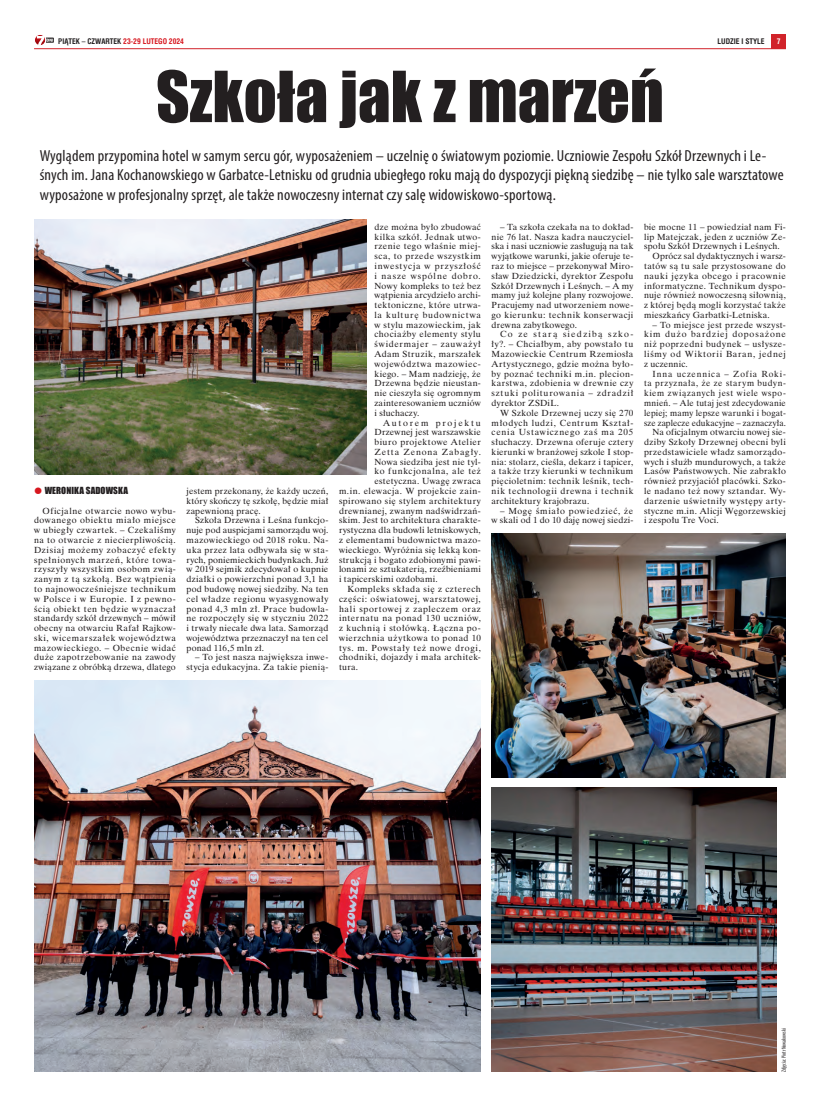
<style>
.page{position:relative;width:820px;height:1106px;background:#fff}
.page>*{position:absolute;margin:0;border:0;box-sizing:border-box;transform-origin:0 0}
.t1{font:65px "Impact";color:#231f20}
.t2{font:condensed 16px/19.2px "Myriad Pro";letter-spacing:.01em;color:#231f20}
.t3{font:9px "Impact CE";letter-spacing:.01em;color:#231f20}
.t4{font:8.5px/9.8px "Dutch 801 Rm PL";letter-spacing:.04em;color:#231f20;text-align:justify}
.t5{font:8.5px "Dutch 801 Rm PL";letter-spacing:.02em;color:#231f20}
.t6{font:8.5px "Dutch 801 Rm PL";letter-spacing:.06em;color:#231f20}
.t7{font:8.5px "Dutch 801 Rm PL";letter-spacing:.015em;color:#231f20}
.t8{font:8.5px "Dutch 801 Rm PL";letter-spacing:.07em;color:#231f20}
.t9{font:8.5px "Dutch 801 Rm PL";letter-spacing:.065em;color:#231f20}
.t10{font:8.5px "Dutch 801 Rm PL";letter-spacing:.01em;color:#231f20}
.t11{font:8.5px "Dutch 801 Rm PL";letter-spacing:.075em;color:#231f20}
.t12{font:8.5px "Dutch 801 Rm PL";letter-spacing:.105em;color:#231f20}
.t13{font:8.5px "Dutch 801 Rm PL";letter-spacing:.095em;color:#231f20}
.t14{font:8.5px "Dutch 801 Rm PL";letter-spacing:.195em;color:#231f20}
.t15{font:700 7.5px "Swis 721 Cn PL";color:#231f20}
.t16{font:700 7.5px "Swis 721 Cn PL";color:#fff}
.t17{font:condensed 6px "Myriad Pro";color:#231f20;scale:.9 1}
.s1{color:#d7171f}
</style>
<div class="page">
<div style="left:771px;top:34px;width:14px;height:14px;background:#d1232a"></div>
<svg style="left:35px;top:35px;width:18px;height:10px"></svg>
<hr style="left:34px;top:48px;width:751px;height:1px;background:#d1232a">
<img style="left:491px;top:787px;width:285px;height:284px">
<img style="left:34px;top:680px;width:446px;height:391px">
<img style="left:34px;top:220px;width:332px;height:254px">
<img style="left:491px;top:533px;width:294px;height:245px">
<p class="t15" style="left:58px;top:37px;width:127px">PIĄTEK – CZWARTEK <span class="s1">23-29 LUTEGO 2024</span></p>
<p class="t15" style="left:717px;top:37px;width:49px">LUDZIE I STYLE</p>
<p class="t16" style="left:776px;top:37px;width:5px">7</p>
<h1 class="t1" style="left:156px;top:46px;width:509px">Szkoła jak z marzeń</h1>
<p class="t2" style="left:40px;top:146px;width:745px">Wyglądem przypomina hotel w samym sercu gór, wyposażeniem – uczelnię o światowym poziomie. Uczniowie Zespołu Szkół Drzewnych i Le&shy;śnych im. Jana Kochanowskiego w Garbatce-Letnisku od grudnia ubiegłego roku mają do dyspozycji piękną siedzibę – nie tylko sale warsztatowe wyposażone w profesjonalny sprzęt, ale także nowoczesny internat czy salę widowiskowo-sportową.</p>
<p class="t3" style="left:45px;top:485px;width:85px">WERONIKA SADOWSKA</p>
<p class="t4" style="left:34px;top:505px;width:143px;text-indent:9px">Oficjalne otwarcie nowo wybu&shy;dowanego obiektu miało miejsce w ubiegły czwartek. – Czekaliśmy na to otwarcie z niecierpliwością.<br>Dzisiaj możemy zobaczyć efekty spełnionych marzeń, które towa&shy;rzyszyły wszystkim osobom zwią&shy;zanym z tą szkołą. Bez wątpienia to najnowocześniejsze technikum w Polsce i w Europie. I z pewno&shy;ścią obiekt ten będzie wyznaczał standardy szkół drzewnych – mówił obecny na otwarciu Rafał Rajkow&shy;ski, wicemarszałek województwa mazowieckiego. – Obecnie widać duże zapotrzebowanie na zawody związane z obróbką drzewa, dlatego</p>
<p class="t4" style="left:186px;top:486px;width:143px">jestem przekonany, że każdy uczeń, który skończy tę szkołę, będzie miał zapewnioną pracę.</p>
<p class="t4" style="left:186px;top:515px;width:143px;text-indent:9px">Szkoła Drzewna i Leśna funkcjo&shy;nuje pod auspicjami samorządu woj. mazowieckiego od 2018 roku. Na&shy;uka przez lata odbywała się w sta&shy;rych, poniemieckich budynkach. Już w 2019 sejmik zdecydował o kupnie działki o powierzchni ponad 3,1 ha pod budowę nowej siedziby. Na ten cel władze regionu wyasygnowały ponad 4,3 mln zł. Prace budowla&shy;ne rozpoczęły się w styczniu 2022 i trwały niecałe dwa lata. Samorząd województwa przeznaczył na ten cel ponad 116,5 mln zł.</p>
<p class="t4" style="left:186px;top:652px;width:143px;text-align:right">– To jest nasza największa inwe&shy;stycja edukacyjna. Za takie pienią-</p>
<p class="t4" style="left:374px;top:222px;width:108px">dze można było zbudować kilka szkół. Jednak utwo&shy;rzenie tego właśnie miej&shy;sca, to przede wszystkim inwestycja w przyszłość i nasze wspólne dobro.<br>Nowy kompleks to też bez wątpienia arcydzieło archi&shy;tektoniczne, które utrwa&shy;la kulturę budownictwa w stylu mazowieckim, jak chociażby elementy stylu świdermajer – zauważył Adam Struzik, marszałek województwa mazowiec&shy;kiego. – Mam nadzieję, że Drzewna będzie nieustan&shy;nie cieszyła się ogromnym zainteresowaniem uczniów i słuchaczy.</p>
<p class="t14" style="left:383px;top:417px;width:99px">Autorem projektu</p>
<p class="t4" style="left:374px;top:427px;width:108px">Drzewnej jest warszawskie</p>
<p class="t4" style="left:374px;top:437px;width:108px">biuro projektowe Atelier</p>
<p class="t13" style="left:374px;top:446px;width:108px">Zetta Zenona Zabagły.</p>
<p class="t4" style="left:374px;top:456px;width:108px">Nowa siedziba jest nie tyl-</p>
<p class="t9" style="left:374px;top:466px;width:108px">ko funkcjonalna, ale też</p>
<p class="t4" style="left:374px;top:476px;width:108px">estetyczna. Uwagę zwraca</p>
<p class="t4" style="left:339px;top:486px;width:143px">m.in. elewacja. W projekcie zain-</p>
<p class="t4" style="left:339px;top:496px;width:143px">spirowano się stylem architektury</p>
<p class="t4" style="left:339px;top:505px;width:143px">drewnianej, zwanym nadświdrzań-</p>
<p class="t5" style="left:339px;top:515px;width:143px">skim. Jest to architektura charakte-</p>
<p class="t7" style="left:339px;top:524px;width:143px">rystyczna dla budowli letniskowych,</p>
<p class="t4" style="left:339px;top:535px;width:143px">z elementami budownictwa mazo-</p>
<p class="t5" style="left:339px;top:544px;width:143px">wieckiego. Wyróżnia się lekką kon-</p>
<p class="t5" style="left:339px;top:554px;width:143px">strukcją i bogato zdobionymi pawi-</p>
<p class="t4" style="left:339px;top:564px;width:143px">lonami ze sztukaterią, rzeźbieniami</p>
<p class="t5" style="left:339px;top:573px;width:100px">i tapicerskimi ozdobami.</p>
<p class="t4" style="left:347px;top:584px;width:135px">Kompleks składa się z czterech</p>
<p class="t6" style="left:339px;top:593px;width:143px">części: oświatowej, warsztatowej,</p>
<p class="t8" style="left:339px;top:603px;width:143px">hali sportowej z zapleczem oraz</p>
<p class="t6" style="left:339px;top:612px;width:143px">internatu na ponad 130 uczniów,</p>
<p class="t6" style="left:339px;top:622px;width:143px">z kuchnią i stołówką. Łączna po-</p>
<p class="t4" style="left:339px;top:633px;width:143px">wierzchnia użytkowa to ponad 10</p>
<p class="t9" style="left:339px;top:642px;width:143px">tys. m. Powstały też nowe drogi,</p>
<p class="t4" style="left:339px;top:652px;width:143px">chodniki, dojazdy i mała architek-</p>
<p class="t4" style="left:339px;top:662px;width:21px">tura.</p>
<p class="t4" style="left:491px;top:222px;width:143px;text-indent:9px">– Ta szkoła czekała na to dokład&shy;nie 76 lat. Nasza kadra nauczyciel&shy;ska i nasi uczniowie zasługują na tak wyjątkowe warunki, jakie oferuje te&shy;raz to miejsce – przekonywał Miro&shy;sław Dziedzicki, dyrektor Zespołu Szkół Drzewnych i Leśnych. – A my mamy już kolejne plany rozwojowe.<br>Pracujemy nad utworzeniem nowe&shy;go kierunku: technik konserwacji drewna zabytkowego.</p>
<p class="t4" style="left:491px;top:329px;width:143px;text-indent:9px">Co ze starą siedzibą szko&shy;ły?. – Chciałbym, aby powstało tu Mazowieckie Centrum Rzemiosła Artystycznego, gdzie można było&shy;by poznać techniki m.in. plecion&shy;karstwa, zdobienia w drewnie czy sztuki politurowania – zdradził dyrektor ZSDiL.</p>
<p class="t4" style="left:491px;top:408px;width:143px;text-indent:9px">W Szkole Drzewnej uczy się 270 młodych ludzi, Centrum Kształ&shy;cenia Ustawicznego zaś ma 205 słuchaczy. Drzewna oferuje cztery kierunki w branżowej szkole I stop&shy;nia: stolarz, cieśla, dekarz i tapicer, a także trzy kierunki w technikum pięcioletnim: technik leśnik, tech&shy;nik technologii drewna i technik architektury krajobrazu.</p>
<p class="t4" style="left:491px;top:505px;width:143px;text-align:right">– Mogę śmiało powiedzieć, że<br>w skali od 1 do 10 daję nowej siedzi-</p>
<p class="t4" style="left:643px;top:222px;width:143px">bie mocne 11 – powiedział nam Fi-</p>
<p class="t4" style="left:643px;top:231px;width:143px">lip Matejczak, jeden z uczniów Ze-</p>
<p class="t5" style="left:643px;top:241px;width:137px">społu Szkół Drzewnych i Leśnych.</p>
<p class="t7" style="left:652px;top:251px;width:135px">Oprócz sal dydaktycznych i warsz-</p>
<p class="t4" style="left:643px;top:261px;width:143px">tatów są tu sale przystosowane do</p>
<p class="t6" style="left:643px;top:270px;width:143px">nauki języka obcego i pracownie</p>
<p class="t4" style="left:643px;top:280px;width:143px">informatyczne. Technikum dyspo-</p>
<p class="t4" style="left:643px;top:290px;width:143px">nuje również nowoczesną siłownią,</p>
<p class="t4" style="left:643px;top:300px;width:143px">z której będą mogli korzystać także</p>
<p class="t4" style="left:643px;top:310px;width:127px">mieszkańcy Garbatki-Letniska.</p>
<p class="t4" style="left:643px;top:320px;width:143px;text-indent:9px">– To miejsce jest przede wszyst&shy;kim dużo bardziej doposażone niż poprzedni budynek – usłysze&shy;liśmy od Wiktorii Baran, jednej z uczennic.</p>
<p class="t12" style="left:652px;top:368px;width:135px">Inna uczennica – Zofia Roki-</p>
<p class="t11" style="left:643px;top:378px;width:143px">ta przyznała, że ze starym budyn-</p>
<p class="t8" style="left:643px;top:387px;width:143px">kiem związanych jest wiele wspo-</p>
<p class="t7" style="left:643px;top:397px;width:143px">mnień. – Ale tutaj jest zdecydowanie</p>
<p class="t4" style="left:643px;top:408px;width:143px">lepiej; mamy lepsze warunki i bogat-</p>
<p class="t7" style="left:643px;top:417px;width:143px">sze zaplecze edukacyjne – zaznaczyła.</p>
<p class="t10" style="left:652px;top:427px;width:135px">Na oficjalnym otwarciu nowej sie-</p>
<p class="t4" style="left:643px;top:437px;width:143px">dziby Szkoły Drzewnej obecni byli</p>
<p class="t4" style="left:643px;top:447px;width:143px">przedstawiciele władz samorządo-</p>
<p class="t4" style="left:643px;top:456px;width:143px">wych i służb mundurowych, a także</p>
<p class="t4" style="left:643px;top:466px;width:143px">Lasów Państwowych. Nie zabrakło</p>
<p class="t4" style="left:643px;top:476px;width:143px">również przyjaciół placówki. Szko-</p>
<p class="t4" style="left:643px;top:486px;width:143px">le nadano też nowy sztandar. Wy-</p>
<p class="t6" style="left:643px;top:495px;width:143px">darzenie uświetniły występy arty-</p>
<p class="t4" style="left:643px;top:505px;width:143px">styczne m.in. Alicji Węgorzewskiej</p>
<p class="t4" style="left:643px;top:515px;width:76px">i zespołu Tre Voci.</p>
<p class="t17" style="left:780px;top:1071px;width:49px;rotate:-90deg">Zdjęcia: Piotr Nowakowski</p>
</div>
